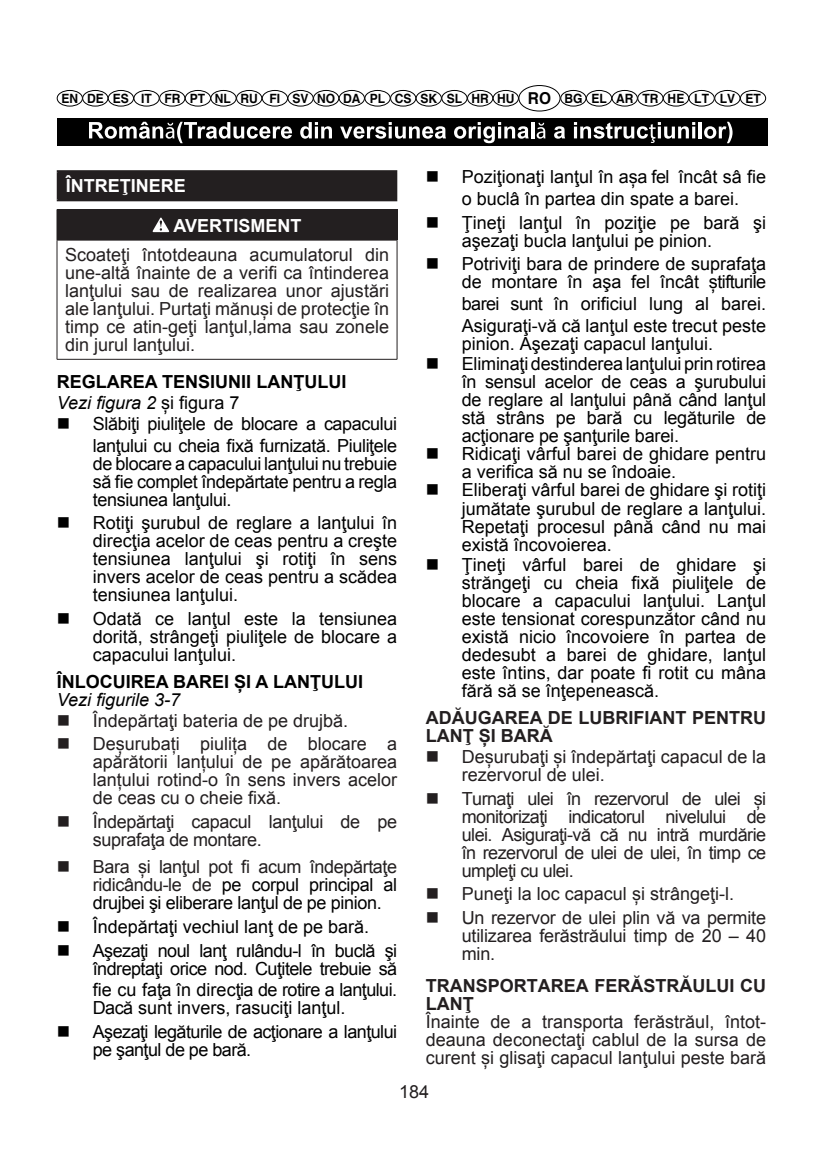
<style>
.page{position:relative;width:823px;height:1163px;background:#fff}
.page>*{position:absolute;margin:0;border:0;box-sizing:border-box;transform-origin:0 0}
.t1{font:18px/18px "Arial";color:#000}
.t2{font:18px/18px "Arial";color:#231f20;text-align:justify}
.t3{font:18px/21.6px "Arial";letter-spacing:-.03em;color:#000}
.t4{font:18px/21.6px "Arial";letter-spacing:-.02em;color:#000}
.t5{font:700 18px/21.6px "Arial";color:#000}
.t6{font:700 18px/18px "Arial";color:#231f20}
.t7{font:18px/18px "Arial";letter-spacing:-.02em;color:#231f20}
.t8{font:700 18px "Arial";color:#fff}
.t9{font:italic 18px "Arial";color:#000}
.t10{font:700 12.8px "Helvetica";color:#000;scale:.94 1}
.s1{font-size:16.4px}
.s2{font-weight:400;font-style:italic}
.s3{font-weight:400}
.s4{color:#231f20}
</style>
<div class="page">
<div style="left:57px;top:118px;width:710px;height:28px;background:#000"></div>
<svg style="left:89px;top:122px;width:203px;height:21px"></svg>
<svg style="left:300px;top:122px;width:32px;height:17px"></svg>
<svg style="left:340px;top:122px;width:106px;height:17px"></svg>
<svg style="left:454px;top:122px;width:74px;height:21px"></svg>
<svg style="left:531px;top:122px;width:3px;height:16px"></svg>
<svg style="left:536px;top:123px;width:9px;height:16px"></svg>
<svg style="left:554px;top:126px;width:11px;height:13px"></svg>
<svg style="left:573px;top:122px;width:121px;height:21px"></svg>
<hr style="left:698px;top:122px;width:3px;height:16px;background:#fff">
<svg style="left:704px;top:122px;width:28px;height:21px"></svg>
<div style="left:518px;top:85px;width:42px;height:26px;border:1px solid #000;border-radius:50%"></div>
<div style="left:57px;top:90px;width:26px;height:16px;border:1px solid #000;border-radius:50%"></div>
<div style="left:82px;top:90px;width:26px;height:16px;border:1px solid #000;border-radius:50%"></div>
<div style="left:108px;top:90px;width:26px;height:16px;border:1px solid #000;border-radius:50%"></div>
<div style="left:133px;top:90px;width:26px;height:16px;border:1px solid #000;border-radius:50%"></div>
<div style="left:159px;top:90px;width:26px;height:16px;border:1px solid #000;border-radius:50%"></div>
<div style="left:185px;top:90px;width:26px;height:16px;border:1px solid #000;border-radius:50%"></div>
<div style="left:210px;top:90px;width:26px;height:16px;border:1px solid #000;border-radius:50%"></div>
<div style="left:236px;top:90px;width:26px;height:16px;border:1px solid #000;border-radius:50%"></div>
<div style="left:262px;top:90px;width:26px;height:16px;border:1px solid #000;border-radius:50%"></div>
<div style="left:287px;top:90px;width:26px;height:16px;border:1px solid #000;border-radius:50%"></div>
<div style="left:313px;top:90px;width:26px;height:16px;border:1px solid #000;border-radius:50%"></div>
<div style="left:338px;top:90px;width:26px;height:16px;border:1px solid #000;border-radius:50%"></div>
<div style="left:364px;top:90px;width:26px;height:16px;border:1px solid #000;border-radius:50%"></div>
<div style="left:390px;top:90px;width:26px;height:16px;border:1px solid #000;border-radius:50%"></div>
<div style="left:415px;top:90px;width:26px;height:16px;border:1px solid #000;border-radius:50%"></div>
<div style="left:441px;top:90px;width:26px;height:16px;border:1px solid #000;border-radius:50%"></div>
<div style="left:467px;top:90px;width:26px;height:16px;border:1px solid #000;border-radius:50%"></div>
<div style="left:492px;top:90px;width:26px;height:16px;border:1px solid #000;border-radius:50%"></div>
<div style="left:560px;top:90px;width:26px;height:16px;border:1px solid #000;border-radius:50%"></div>
<div style="left:585px;top:90px;width:26px;height:16px;border:1px solid #000;border-radius:50%"></div>
<div style="left:611px;top:90px;width:26px;height:16px;border:1px solid #000;border-radius:50%"></div>
<div style="left:637px;top:90px;width:26px;height:16px;border:1px solid #000;border-radius:50%"></div>
<div style="left:662px;top:90px;width:26px;height:16px;border:1px solid #000;border-radius:50%"></div>
<div style="left:688px;top:90px;width:26px;height:16px;border:1px solid #000;border-radius:50%"></div>
<div style="left:714px;top:90px;width:26px;height:16px;border:1px solid #000;border-radius:50%"></div>
<div style="left:739px;top:90px;width:26px;height:16px;border:1px solid #000;border-radius:50%"></div>
<div style="left:58px;top:171px;width:338px;height:29px;background:#231f20"></div>
<hr style="left:57px;top:170px;width:340px;height:2px;background:#231f20">
<hr style="left:57px;top:172px;width:2px;height:27px;background:#231f20">
<hr style="left:395px;top:172px;width:2px;height:27px;background:#231f20">
<hr style="left:57px;top:199px;width:340px;height:2px;background:#231f20">
<div style="left:57px;top:209px;width:340px;height:31px;background:#231f20"></div>
<hr style="left:57px;top:240px;width:340px;height:1px;background:#231f20">
<hr style="left:57px;top:240px;width:1px;height:119px;background:#231f20">
<hr style="left:396px;top:240px;width:1px;height:119px;background:#231f20">
<hr style="left:57px;top:359px;width:340px;height:1px;background:#231f20">
<svg style="left:152px;top:217px;width:17px;height:15px"></svg>
<p class="t10" style="left:61px;top:91px;width:745px">EN DE ES IT FR PT NL RU FI SV NO DA PL CS SK SL HR HU <span class="s1">RO</span> BG EL AR TR HE LT LV ET</p>
<p class="t8" style="left:66px;top:174px;width:122px">ÎNTREŢINERE</p>
<p class="t8" style="left:173px;top:214px;width:129px">AVERTISMENT</p>
<p class="t2" style="left:65px;top:246px;width:325px">Scoateţi întotdeauna acumulatorul din une-altă înainte de a verifi ca întinderea lanţului sau de realizarea unor ajustări ale lanţului. Purtaţi mănuși de protecţie în timp ce atin-geţi lanţul,lama sau zonele din jurul lanţului.</p>
<p class="t5" style="left:57px;top:371px;width:291px">REGLAREA TENSIUNII LANŢULUI<br><span class="s2">Vezi figura 2</span> <span class="s3">și figura 7</span></p>
<p class="t4" style="left:93px;top:413px;width:306px">Slăbiţi piuliţele de blocare a capacului lanţului cu cheia fixă furnizată. Piuliţele</p>
<p class="t1" style="left:93px;top:454px;width:306px;text-align:justify">de blocare a capacului lanţului nu trebuie să fie complet îndepărtate pentru a regla tensiunea lanţului.</p>
<p class="t1" style="left:93px;top:514px;width:306px;text-align:justify">Rotiţi şurubul de reglare a lanţului în direcţia acelor de ceas pentru a creşte tensiunea lanţului şi rotiţi în sens invers acelor de ceas pentru a scădea tensiunea lanţului.</p>
<p class="t1" style="left:93px;top:610px;width:306px;text-align:justify">Odată ce lanţul este la tensiunea dorită, strângeţi piuliţele de blocare a capacului lanţului.</p>
<p class="t5" style="left:57px;top:671px;width:307px">ÎNLOCUIREA BAREI ȘI A LANŢULUI</p>
<p class="t9" style="left:57px;top:687px;width:125px">Vezi figurile 3-7</p>
<p class="t2" style="left:93px;top:708px;width:306px;line-height:23.6px">Îndepărtaţi bateria de pe drujbă.<br>Deșurubați piulița de blocare a</p>
<p class="t2" style="left:93px;top:753px;width:306px">apărătorii lanțului de pe apărătoarea lanțului rotind-o în sens invers acelor de ceas cu o cheie fixă.</p>
<p class="t7" style="left:93px;top:812px;width:306px">Îndepărtaţi capacul lanţului de pe suprafaţa de montare.</p>
<p class="t1" style="left:93px;top:858px;width:306px;text-align:justify"><span class="s4">Bara și lanţul pot fi acum îndepărtaţe ridicându-le de</span> pe corpul principal al drujbei şi eliberare lanţul de pe pinion.</p>
<p class="t1" style="left:93px;top:914px;width:306px;line-height:23.6px">Îndepărtaţi vechiul lanţ de pe bară.<br>Aşezaţi noul lanţ rulându-l în buclă şi</p>
<p class="t3" style="left:93px;top:957px;width:306px">îndreptaţi orice nod. Cuţitele trebuie să fie cu faţa în direcţia de rotire a lanţului.</p>
<p class="t3" style="left:93px;top:996px;width:306px;line-height:23.6px">Dacă sunt invers, rasuciţi lanţul.<br>Aşezaţi legăturile de acţionare a lanţului</p>
<p class="t3" style="left:93px;top:1038px;width:160px">pe şanţul de pe bară.</p>
<p class="t1" style="left:461px;top:166px;width:306px;line-height:21.6px">Poziţionaţi lanţul în așa fel încât sâ fie o buclâ în partea din spate a barei.</p>
<p class="t1" style="left:461px;top:213px;width:306px">Ţineţi lanţul în poziţie pe bară şi aşezaţi bucla lanţului pe pinion.</p>
<p class="t1" style="left:461px;top:255px;width:306px">Potriviţi bara de prindere de suprafaţa de montare în aşa fel încât știfturile</p>
<p class="t1" style="left:461px;top:293px;width:306px;line-height:21.6px">barei sunt în orificiul lung al barei.<br>Asiguraţi-vă că lanţul este trecut peste</p>
<p class="t1" style="left:461px;top:333px;width:306px;line-height:20.8px">pinion. Aşezaţi capacul lanţului.<br>Eliminaţi destinderea lanţului prin rotirea</p>
<p class="t1" style="left:461px;top:373px;width:306px">în sensul acelor de ceas a şurubului de reglare al lanţului până când lanţul stă strâns pe bară cu legăturile de acţionare pe şanţurile barei.<br>Ridicaţi vârful barei de ghidare pentru a verifica să nu se îndoaie.<br>Eliberaţi vârful barei de ghidare şi rotiţi jumătate şurubul de reglare a lanţului.<br>Repetaţi procesul până când nu mai există încovoierea.</p>
<p class="t1" style="left:461px;top:556px;width:306px;text-align:justify">Ţineţi vârful barei de ghidare şi străngeţi cu cheia fixă piuliţele de blocare a capacului lanţului. Lanţul este tensionat corespunzător când nu există nicio încovoiere în partea de dedesubt a barei de ghidare, lanţul este întins, dar poate fi rotit cu mâna fără să se înţepenească.</p>
<p class="t6" style="left:425px;top:709px;width:342px">ADĂUGAREA DE LUBRIFIANT PENTRU<br>LANŢ ȘI BARĂ</p>
<p class="t2" style="left:461px;top:747px;width:306px">Deșurubaţi și îndepărtaţi capacul de la rezervorul de ulei.</p>
<p class="t2" style="left:461px;top:789px;width:306px">Turnaţi ulei în rezervorul de ulei și monitorizaţi indicatorul nivelului de ulei. Asiguraţi-vă că nu intră murdărie în rezervorul de ulei de ulei, în timp ce umpleţi cu ulei.</p>
<p class="t2" style="left:461px;top:882px;width:306px;line-height:23.6px">Puneţi la loc capacul și strângeţi-l.<br>Un rezervor de ulei plin vă va permite</p>
<p class="t2" style="left:461px;top:926px;width:306px">utilizarea ferăstrăului timp de 20 – 40 min.</p>
<p class="t6" style="left:425px;top:977px;width:342px">TRANSPORTAREA FERĂSTRĂULUI CU<br>LANŢ</p>
<p class="t2" style="left:425px;top:1012px;width:342px">Înainte de a transporta ferăstrăul, întot&shy;deauna deconectaţi cablul de la sursa de curent și glisaţi capacul lanţului peste bară</p>
<p class="t2" style="left:399px;top:1082px;width:32px">184</p>
</div>
